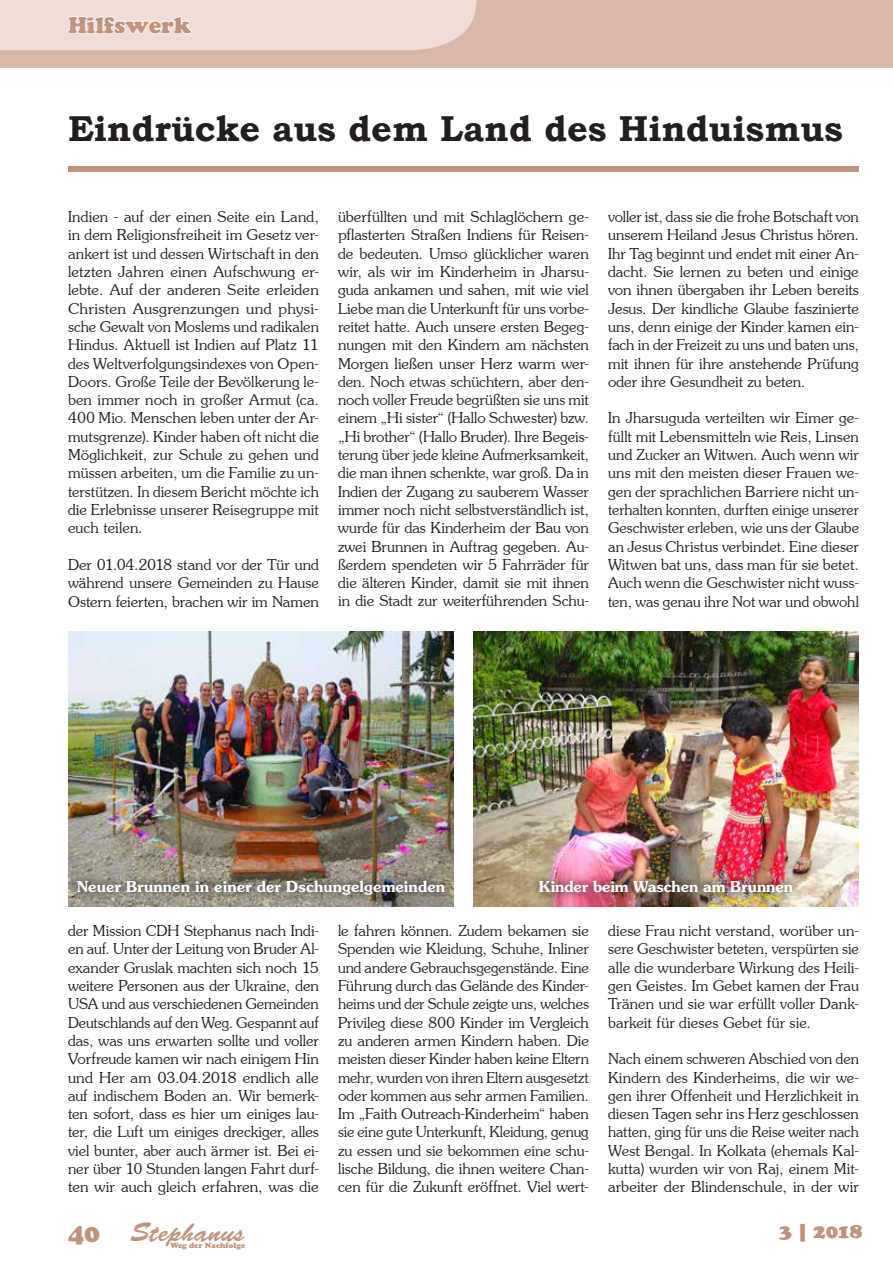
<style>
.page{position:relative;width:893px;height:1263px;background:#fff}
.page>*{position:absolute;margin:0;border:0;box-sizing:border-box;transform-origin:0 0}
.t1{font:700 36px "Bookman Old Style";color:#231f20}
.t2{font:27px "Banff Plain";letter-spacing:.02em;color:#c0937d}
.t3{font:25.5px "Cooper Black Std";color:#c0937d}
.t4{font:22.5px "Cooper Black Std";color:#c0937d}
.t5{font:900 21px "Cooper";color:#c0937d}
.t6{font:15px/18.3px "Southern Plain";color:#231f20;text-align:justify}
.t7{font:700 15px "Southern";color:#fff}
.t8{font:7.5px "Cooper Black Std";color:#c0937d}
</style>
<div class="page">
<div style="left:0;top:0;width:892px;height:68px;background:#d8b8a8"></div>
<svg style="left:0;top:0;width:477px;height:51px;background:#ecdcd3"></svg>
<div style="left:68px;top:166px;width:791px;height:6px;background:#c0937d"></div>
<img style="left:68px;top:631px;width:386px;height:276px">
<img style="left:473px;top:631px;width:386px;height:276px">
<img style="left:530px;top:872px;width:272px;height:30px">
<svg style="left:68px;top:872px;width:386px;height:32px;background:#857f72"></svg>
<h3 class="t4" style="left:68px;top:11px;width:125px">Hilfswerk</h3>
<h1 class="t1" style="left:68px;top:102px;width:776px">Eindrücke aus dem Land des Hinduismus</h1>
<p class="t6" style="left:68px;top:207px;width:252px">Indien - auf der einen Seite ein Land, in dem Religionsfreiheit im Gesetz ver&shy;ankert ist und dessen Wirtschaft in den letzten Jahren einen Aufschwung er&shy;lebte. Auf der anderen Seite erleiden Christen Ausgrenzungen und physi&shy;sche Gewalt von Moslems und radikalen Hindus. Aktuell ist Indien auf Platz 11 des Weltverfolgungsindexes von Open-Doors. Große Teile der Bevölkerung le&shy;ben immer noch in großer Armut (ca.<br>400 Mio. Menschen leben unter der Ar&shy;mutsgrenze). Kinder haben oft nicht die Möglichkeit, zur Schule zu gehen und müssen arbeiten, um die Familie zu un&shy;terstützen. In diesem Bericht möchte ich die Erlebnisse unserer Reisegruppe mit euch teilen.</p>
<p class="t6" style="left:68px;top:555px;width:252px">Der 01.04.2018 stand vor der Tür und während unsere Gemeinden zu Hause Ostern feierten, brachen wir im Namen</p>
<p class="t6" style="left:338px;top:207px;width:252px">überfüllten und mit Schlaglöchern ge&shy;pflasterten Straßen Indiens für Reisen&shy;de bedeuten. Umso glücklicher waren wir, als wir im Kinderheim in Jharsu&shy;guda ankamen und sahen, mit wie viel Liebe man die Unterkunft für uns vorbe&shy;reitet hatte. Auch unsere ersten Begeg&shy;nungen mit den Kindern am nächsten Morgen ließen unser Herz warm wer&shy;den. Noch etwas schüchtern, aber den&shy;noch voller Freude begrüßten sie uns mit einem „Hi sister“ (Hallo Schwester) bzw. „Hi brother“ (Hallo Bruder). Ihre Begeis&shy;terung über jede kleine Aufmerksamkeit, die man ihnen schenkte, war groß. Da in Indien der Zugang zu sauberem Wasser immer noch nicht selbstverständlich ist, wurde für das Kinderheim der Bau von zwei Brunnen in Auftrag gegeben. Au&shy;ßerdem spendeten wir 5 Fahrräder für die älteren Kinder, damit sie mit ihnen in die Stadt zur weiterführenden Schu-</p>
<p class="t6" style="left:608px;top:207px;width:252px">voller ist, dass sie die frohe Botschaft von unserem Heiland Jesus Christus hören.<br>Ihr Tag beginnt und endet mit einer An&shy;dacht. Sie lernen zu beten und einige von ihnen übergaben ihr Leben bereits Jesus. Der kindliche Glaube faszinierte uns, denn einige der Kinder kamen ein&shy;fach in der Freizeit zu uns und baten uns, mit ihnen für ihre anstehende Prüfung oder ihre Gesundheit zu beten.</p>
<p class="t6" style="left:608px;top:408px;width:252px">In Jharsuguda verteilten wir Eimer ge&shy;füllt mit Lebensmitteln wie Reis, Linsen und Zucker an Witwen. Auch wenn wir uns mit den meisten dieser Frauen we&shy;gen der sprachlichen Barriere nicht un&shy;terhalten konnten, durften einige unserer Geschwister erleben, wie uns der Glaube an Jesus Christus verbindet. Eine dieser Witwen bat uns, dass man für sie betet.<br>Auch wenn die Geschwister nicht wuss&shy;ten, was genau ihre Not war und obwohl</p>
<p class="t7" style="left:77px;top:877px;width:370px">Neuer Brunnen in einer der Dschungelgemeinden</p>
<p class="t7" style="left:539px;top:877px;width:256px">Kinder beim Waschen am Brunnen</p>
<p class="t6" style="left:68px;top:921px;width:252px">der Mission CDH Stephanus nach Indi&shy;en auf. Unter der Leitung von Bruder Al&shy;exander Gruslak machten sich noch 15 weitere Personen aus der Ukraine, den USA und aus verschiedenen Gemeinden Deutschlands auf den Weg. Gespannt auf das, was uns erwarten sollte und voller Vorfreude kamen wir nach einigem Hin und Her am 03.04.2018 endlich alle auf indischem Boden an. Wir bemerk&shy;ten sofort, dass es hier um einiges lau&shy;ter, die Luft um einiges dreckiger, alles viel bunter, aber auch ärmer ist. Bei ei&shy;ner über 10 Stunden langen Fahrt durf&shy;ten wir auch gleich erfahren, was die</p>
<p class="t6" style="left:338px;top:921px;width:252px">le fahren können. Zudem bekamen sie Spenden wie Kleidung, Schuhe, Inliner und andere Gebrauchsgegenstände. Eine Führung durch das Gelände des Kinder&shy;heims und der Schule zeigte uns, welches Privileg diese 800 Kinder im Vergleich zu anderen armen Kindern haben. Die meisten dieser Kinder haben keine Eltern mehr, wurden von ihren Eltern ausgesetzt oder kommen aus sehr armen Familien.<br>Im „Faith Outreach-Kinderheim“ haben sie eine gute Unterkunft, Kleidung, genug zu essen und sie bekommen eine schu&shy;lische Bildung, die ihnen weitere Chan&shy;cen für die Zukunft eröffnet. Viel wert-</p>
<p class="t6" style="left:608px;top:921px;width:252px">diese Frau nicht verstand, worüber un&shy;sere Geschwister beteten, verspürten sie alle die wunderbare Wirkung des Heili&shy;gen Geistes. Im Gebet kamen der Frau Tränen und sie war erfüllt voller Dank&shy;barkeit für dieses Gebet für sie.</p>
<p class="t6" style="left:608px;top:1049px;width:252px">Nach einem schweren Abschied von den Kindern des Kinderheims, die wir we&shy;gen ihrer Offenheit und Herzlichkeit in diesen Tagen sehr ins Herz geschlossen hatten, ging für uns die Reise weiter nach West Bengal. In Kolkata (ehemals Kal&shy;kutta) wurden wir von Raj, einem Mit&shy;arbeiter der Blindenschule, in der wir</p>
<h3 class="t3" style="left:68px;top:1218px;width:34px">40</h3>
<h2 class="t2" style="left:130px;top:1217px;width:116px">Stephanus</h2>
<h3 class="t5" style="left:779px;top:1218px;width:84px">3 | 2018</h3>
<p class="t8" style="left:170px;top:1241px;width:76px">Weg der Nachfolge</p>
</div>
